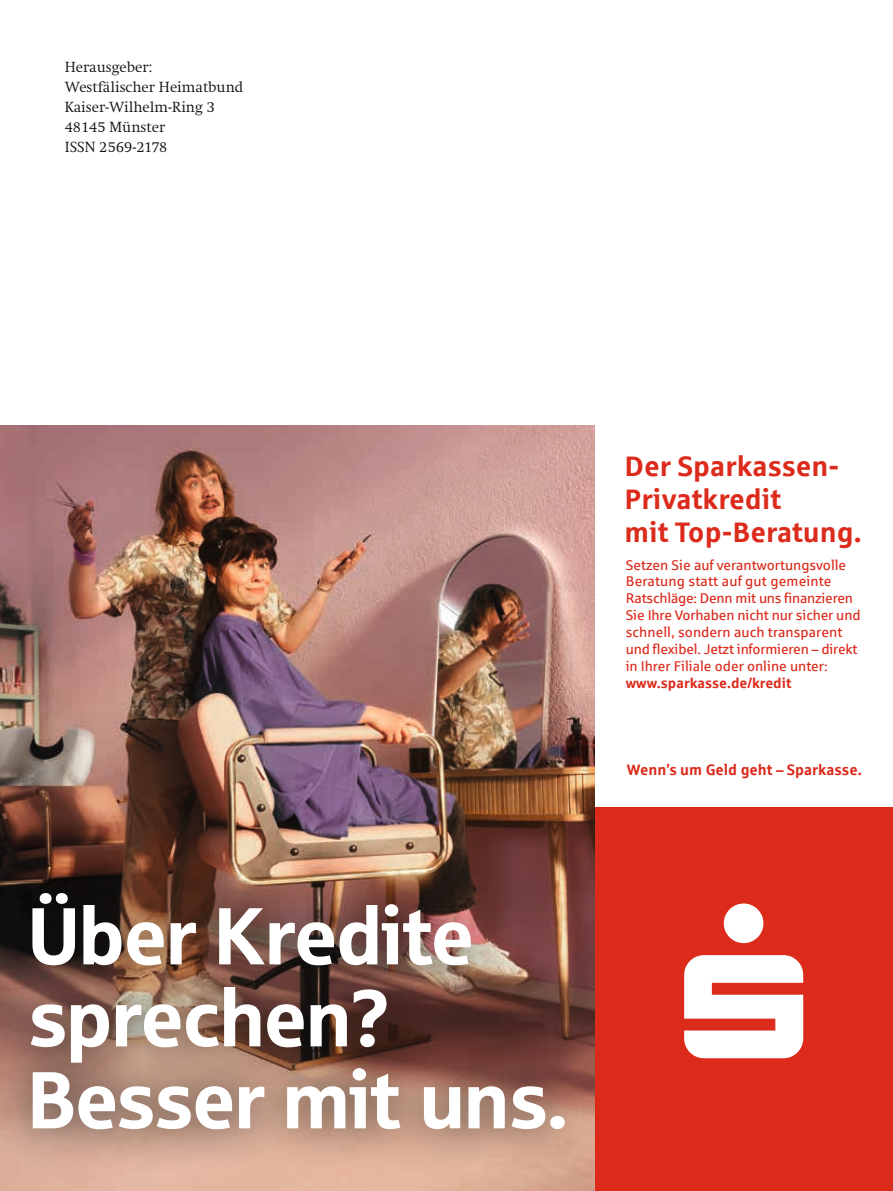
<style>
.page{position:relative;width:893px;height:1191px;background:#fff}
.page>*{position:absolute;margin:0;border:0;box-sizing:border-box;transform-origin:0 0}
.t1{font:80.7px/81.9px "Sparkasse Head";letter-spacing:.005em;color:#fff}
.t2{font:700 28.2px/33px "Sparkasse Rg";color:#dc2a1b}
.t3{font:700 15.15px "Sparkasse Rg";color:#dc2a1b}
.t4{font:300 15px/20px "Swift LT Pro";color:#131413}
.t5{font:14.1px/17px "Sparkasse Rg";letter-spacing:-.005em;color:#dc2a1b}
.t6{font:700 14.1px "Sparkasse Rg";color:#dc2a1b}
</style>
<div class="page">
<div style="left:595px;top:807px;width:298px;height:384px;background:#dc2a1b"></div>
<img style="left:0;top:425px;width:595px;height:766px">
<svg style="left:684px;top:903px;width:119px;height:155px"></svg>
<div style="left:0;top:850px;width:606px;height:323px;background:#131413;opacity:.85"></div>
<p class="t4" style="left:65px;top:57px;width:180px">Herausgeber:<br>Westfälischer Heimatbund<br>Kaiser-Wilhelm-Ring 3<br>48145 Münster<br>ISSN 2569-2178</p>
<h1 class="t1" style="left:28px;top:892px;width:541px">Über Kredite sprechen?<br>Besser mit uns.</h1>
<h2 class="t2" style="left:625px;top:448px;width:239px">Der Sparkassen-<br>Privatkredit<br>mit Top-Beratung.</h2>
<p class="t5" style="left:626px;top:556px;width:236px">Setzen Sie auf verantwortungsvolle Beratung statt auf gut gemeinte Ratschläge: Denn mit uns finanzieren Sie Ihre Vorhaben nicht nur sicher und schnell, sondern auch transparent und flexibel. Jetzt informieren – direkt in Ihrer Filiale oder online unter:</p>
<p class="t6" style="left:626px;top:674px;width:167px">www.sparkasse.de/kredit</p>
<p class="t3" style="left:627px;top:760px;width:237px">Wenn’s um Geld geht – Sparkasse.</p>
</div>
